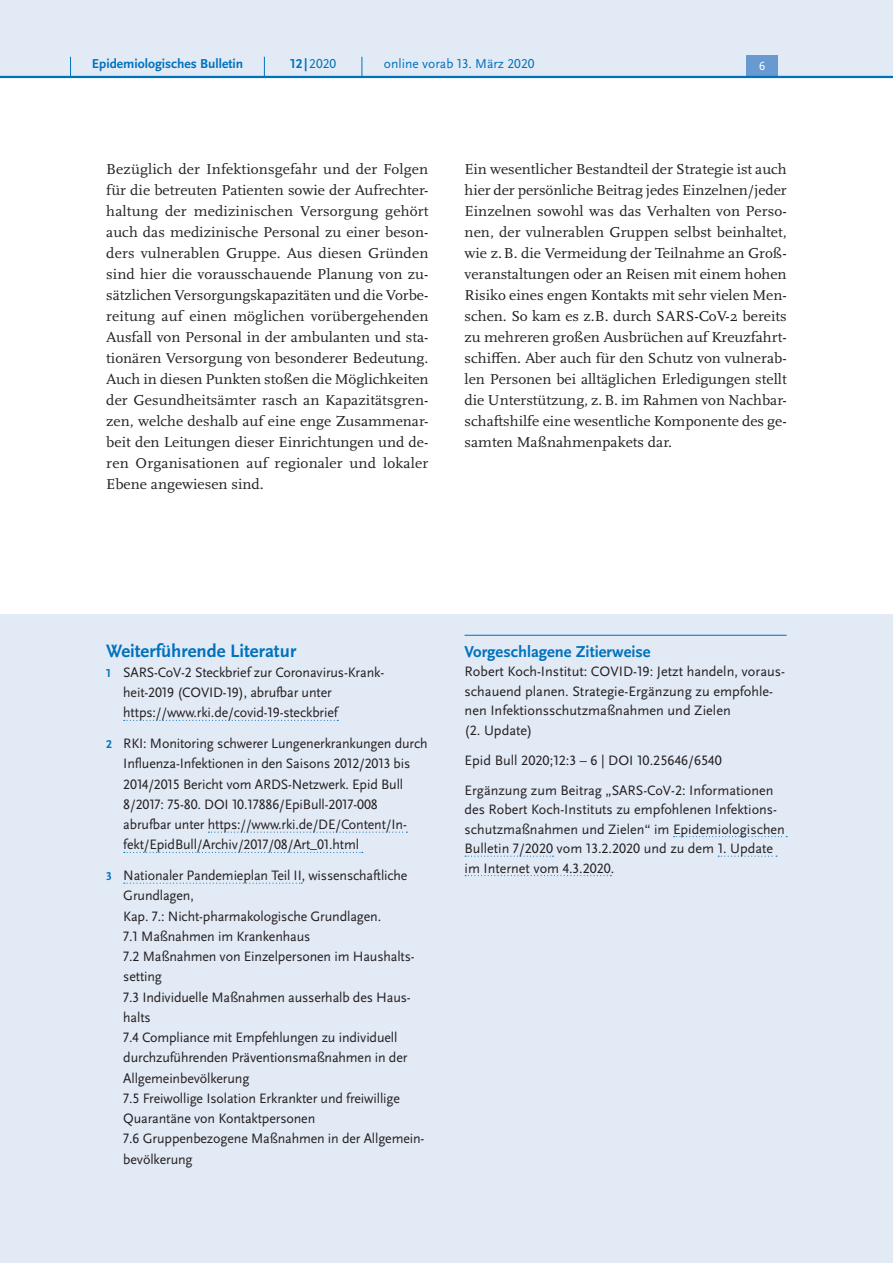
<style>
.page{position:relative;width:893px;height:1263px;background:#fff}
.page>*{position:absolute;margin:0;border:0;box-sizing:border-box;transform-origin:0 0}
.H3___allterste{font:700 18.75px "Scala Sans Pro";color:#0072bc}
.H4_-_Anhang_allerers{font:700 16.5px "Scala Sans Pro";color:#0072bc}
.P_-_Fließtext{font:15px/21px "Scala Pro";color:#231f20;text-align:justify;scale:1.04 1}
.P_-_Anhang{font:14.25px/20.2px "Scala Sans Pro";letter-spacing:-.01em;color:#231f20}
.t1{font:13.5px "Scala Sans Pro";color:#0072bc}
.t2{font:700 13.5px "Scala Sans Pro";color:#0072bc}
.t3{font:12.45px "Scala Sans Pro";color:#fff}
.s1{font-weight:700}
.s2{font-weight:700;font-size:12px;color:#0072bc}
</style>
<div class="page">
<div style="left:0;top:615px;width:893px;height:648px;background:#e2eaf6"></div>
<svg style="left:124px;top:720px;width:214px;height:1px"></svg>
<svg style="left:208px;top:832px;width:199px;height:1px"></svg>
<svg style="left:124px;top:852px;width:239px;height:1px"></svg>
<svg style="left:124px;top:883px;width:178px;height:1px"></svg>
<hr style="left:465px;top:635px;width:322px;height:1px;background:#0072bc">
<svg style="left:673px;top:836px;width:114px;height:1px"></svg>
<svg style="left:465px;top:856px;width:89px;height:1px"></svg>
<svg style="left:718px;top:856px;width:59px;height:1px"></svg>
<svg style="left:465px;top:875px;width:146px;height:1px"></svg>
<div style="left:0;top:0;width:893px;height:77px;background:#e2eaf6"></div>
<div style="left:746px;top:55px;width:32px;height:21px;background:#679ad1"></div>
<hr style="left:0;top:76px;width:893px;height:2px;background:#0072bc">
<svg style="left:70px;top:57px;width:1px;height:19px"></svg>
<svg style="left:264px;top:57px;width:1px;height:19px"></svg>
<svg style="left:362px;top:57px;width:1px;height:19px"></svg>
<p class="t2" style="left:92px;top:55px;width:153px">Epidemiologisches Bulletin</p>
<p class="t1" style="left:290px;top:55px;width:47px"><span class="s1">12 |</span>2020</p>
<p class="t1" style="left:384px;top:55px;width:152px">online vorab 13. März 2020</p>
<p class="t3" style="left:759px;top:59px;width:8px">6</p>
<p class="P_-_Fließtext" style="left:106px;top:158px;width:311px">Bezüglich der Infektionsgefahr und der Folgen für die betreuten Patienten sowie der Aufrechter&shy;haltung der medizinischen Versorgung gehört auch das medizinische Personal zu einer beson&shy;ders vulnerablen Gruppe. Aus diesen Gründen sind hier die vorausschauende Planung von zu&shy;sätzlichen Versorgungskapazitäten und die Vorbe&shy;reitung auf einen möglichen vorübergehenden Ausfall von Personal in der ambulanten und sta&shy;tionären Versorgung von besonderer Bedeutung.<br>Auch in diesen Punkten stoßen die Möglichkeiten der Gesundheitsämter rasch an Kapazitätsgren&shy;zen, welche deshalb auf eine enge Zusammenar&shy;beit den Leitungen dieser Einrichtungen und de&shy;ren Organisationen auf regionaler und lokaler Ebene angewiesen sind.</p>
<p class="P_-_Fließtext" style="left:465px;top:158px;width:311px">Ein wesentlicher Bestandteil der Strategie ist auch hier der persönliche Beitrag jedes Einzelnen/jeder Einzelnen sowohl was das Verhalten von Perso&shy;nen, der vulnerablen Gruppen selbst beinhaltet, wie z.B. die Vermeidung der Teilnahme an Groß&shy;veranstaltungen oder an Reisen mit einem hohen Risiko eines engen Kontakts mit sehr vielen Men&shy;schen. So kam es z.B. durch SARS-CoV-2 bereits zu mehreren großen Ausbrüchen auf Kreuzfahrt&shy;schiffen. Aber auch für den Schutz von vulnerab&shy;len Personen bei alltäglichen Erledigungen stellt die Unterstützung, z.B. im Rahmen von Nachbar&shy;schaftshilfe eine wesentliche Komponente des ge&shy;samten Maßnahmenpakets dar.</p>
<h3 class="H3___allterste" style="left:106px;top:639px;width:191px">Weiterführende Literatur</h3>
<p class="P_-_Anhang" style="left:123px;top:662px;width:262px;text-indent:-17px"><span class="s2">1</span> SARS-CoV-2 Steckbrief zur Coronavirus-Krank&shy;heit-2019 (COVID-19), abrufbar unter https://www.rki.de/covid-19-steckbrief</p>
<p class="P_-_Anhang" style="left:123px;top:733px;width:306px;text-indent:-17px"><span class="s2">2</span> RKI: Monitoring schwerer Lungenerkrankungen durch Influenza-Infektionen in den Saisons 2012/2013 bis 2014/2015 Bericht vom ARDS-Netzwerk. Epid Bull 8/2017: 75-80. DOI 10.17886/EpiBull-2017-008 abrufbar unter https://www.rki.de/DE/Content/In&shy;fekt/EpidBull/Archiv/2017/08/Art_01.html</p>
<p class="P_-_Anhang" style="left:123px;top:865px;width:303px;text-indent:-17px"><span class="s2">3</span> Nationaler Pandemieplan Teil II, wissenschaftliche Grundlagen,<br>Kap. 7.: Nicht-pharmakologische Grundlagen.<br>7.1 Maßnahmen im Krankenhaus<br>7.2 Maßnahmen von Einzelpersonen im Haushalts&shy;setting<br>7.3 Individuelle Maßnahmen ausserhalb des Haus&shy;halts<br>7.4 Compliance mit Empfehlungen zu individuell durchzuführenden Präventionsmaßnahmen in der Allgemeinbevölkerung<br>7.5 Freiwollige Isolation Erkrankter und freiwillige Quarantäne von Kontaktpersonen<br>7.6 Gruppenbezogene Maßnahmen in der Allgemein&shy;bevölkerung</p>
<h4 class="H4_-_Anhang_allerers" style="left:465px;top:641px;width:188px">Vorgeschlagene Zitierweise</h4>
<p class="P_-_Anhang" style="left:465px;top:662px;width:322px;line-height:19.5px">Robert Koch-Institut: COVID-19: Jetzt handeln, voraus&shy;schauend planen. Strategie-Ergänzung zu empfohle&shy;nen Infektionsschutzmaßnahmen und Zielen<br>(2. Update)</p>
<p class="P_-_Anhang" style="left:465px;top:750px;width:259px">Epid Bull 2020;12:3 – 6 | DOI 10.25646/6540</p>
<p class="P_-_Anhang" style="left:465px;top:780px;width:322px;line-height:19.5px">Ergänzung zum Beitrag „SARS-CoV-2: Informationen des Robert Koch-Instituts zu empfohlenen Infektions&shy;schutzmaßnahmen und Zielen“ im Epidemiologischen Bulletin 7/2020 vom 13.2.2020 und zu dem 1. Update im Internet vom 4.3.2020.</p>
</div>
